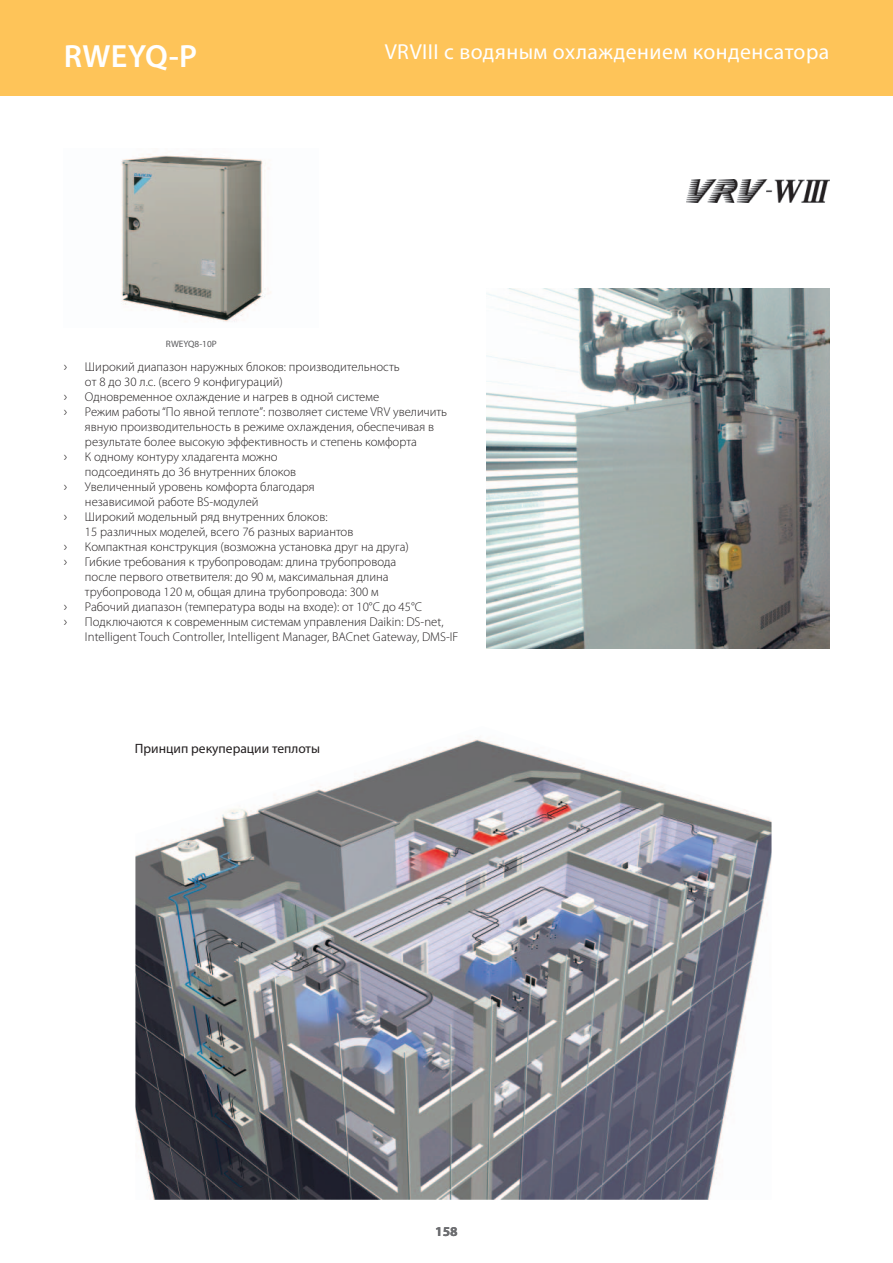
<style>
.page{position:relative;width:893px;height:1263px;background:#fff}
.page>*{position:absolute;margin:0;border:0;box-sizing:border-box;transform-origin:0 0}
.t1{font:600 32.25px "Myriad Pro";letter-spacing:.01em;color:#fff}
.t2{font:21.75px "Myriad Pro";letter-spacing:.02em;color:#fff}
.t3{font:13.5px "Myriad Pro";color:#231f20}
.t4{font:700 13.5px "Myriad Pro";color:#6c6d70}
.t5{font:300 12.75px "Myriad Pro";color:#231f20}
.t6{font:9.3px "Myriad Pro";color:#5a5a5d}
.s1{font-size:14.25px}
</style>
<div class="page">
<div style="left:0;top:0;width:893px;height:96px;background:#fec459"></div>
<img style="left:687px;top:179px;width:142px;height:24px">
<img style="left:121px;top:154px;width:150px;height:168px">
<img style="left:487px;top:288px;width:342px;height:360px">
<img style="left:135px;top:739px;width:636px;height:461px">
<h1 class="t1" style="left:64px;top:37px;width:135px">RWEYQ-P</h1>
<p class="t6" style="left:166px;top:341px;width:52px">RWEYQ8-10P</p>
<h2 class="t2" style="left:385px;top:43px;width:446px">VRVIII с водяным охлаждением конденсатора</h2>
<p class="t5" style="left:64px;top:362px;width:338px"><span class="s1">›</span> Широкий диапазон наружных блоков: производительность</p>
<p class="t5" style="left:85px;top:377px;width:199px">от 8 до 30 л.с. (всего 9 конфигураций)</p>
<p class="t5" style="left:64px;top:392px;width:317px"><span class="s1">›</span> Одновременное охлаждение и нагрев в одной системе</p>
<p class="t5" style="left:64px;top:407px;width:385px"><span class="s1">›</span> Режим работы “По явной теплоте”: позволяет системе VRV увеличить</p>
<p class="t5" style="left:85px;top:422px;width:351px">явную производительность в режиме охлаждения, обеспечивая в</p>
<p class="t5" style="left:85px;top:437px;width:333px">результате более высокую эффективность и степень комфорта</p>
<p class="t5" style="left:64px;top:452px;width:215px"><span class="s1">›</span> К одному контуру хладагента можно</p>
<p class="t5" style="left:85px;top:467px;width:213px">подсоединять до 36 внутренних блоков</p>
<p class="t5" style="left:64px;top:482px;width:253px"><span class="s1">›</span> Увеличенный уровень комфорта благодаря</p>
<p class="t5" style="left:85px;top:497px;width:175px">независимой работе BS-модулей</p>
<p class="t5" style="left:64px;top:512px;width:265px"><span class="s1">›</span> Широкий модельный ряд внутренних блоков:</p>
<p class="t5" style="left:85px;top:527px;width:270px">15 различных моделей, всего 76 разных вариантов</p>
<p class="t5" style="left:64px;top:542px;width:347px"><span class="s1">›</span> Компактная конструкция (возможна установка друг на друга)</p>
<p class="t5" style="left:64px;top:557px;width:334px"><span class="s1">›</span> Гибкие требования к трубопроводам: длина трубопровода</p>
<p class="t5" style="left:85px;top:572px;width:305px">после первого ответвителя: до 90 м, максимальная длина</p>
<p class="t5" style="left:85px;top:587px;width:295px">трубопровода 120 м, общая длина трубопровода: 300 м</p>
<p class="t5" style="left:64px;top:602px;width:360px"><span class="s1">›</span> Рабочий диапазон (температура воды на входе): от 10°C до 45°C</p>
<p class="t5" style="left:64px;top:617px;width:381px"><span class="s1">›</span> Подключаются к современным системам управления Daikin: DS-net,</p>
<p class="t5" style="left:85px;top:632px;width:375px">Intelligent Touch Controller, Intelligent Manager, BACnet Gateway, DMS-IF</p>
<p class="t3" style="left:135px;top:743px;width:187px">Принцип рекуперации теплоты</p>
<p class="t4" style="left:435px;top:1224px;width:24px">158</p>
</div>
